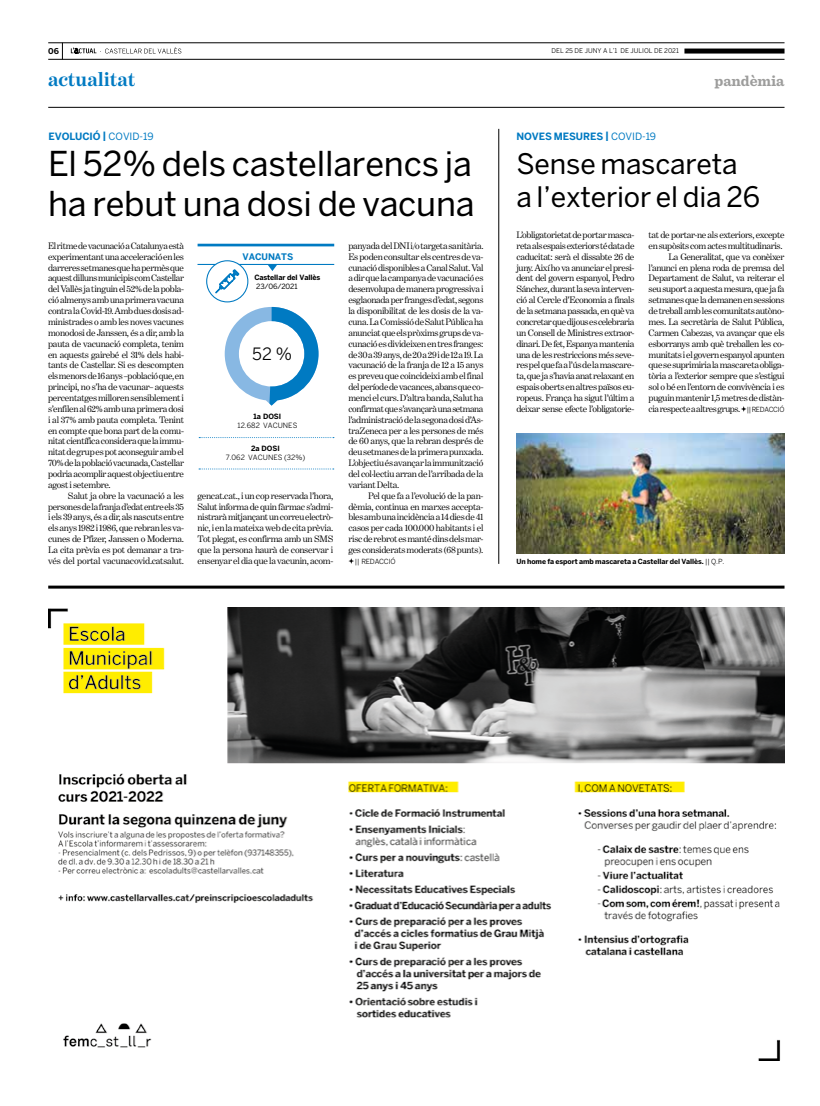
<style>
.page{position:relative;width:820px;height:1106px;background:#fff}
.page>*{position:absolute;margin:0;border:0;box-sizing:border-box;transform-origin:0 0}
.t1{font:34px/40px "Benton Sans";letter-spacing:-.005em;color:#000}
.t2{font:28px/33px "Benton Sans";letter-spacing:-.005em;color:#000}
.t3{font:700 20px "Benton Modern One";letter-spacing:-.005em;color:#007ac2}
.t4{font:16.8px "Benton Sans";color:#000}
.t5{font:700 15px "Sentinel";letter-spacing:-.005em;color:#9d9d9c}
.t6{font:700 10px "Benton Sans";letter-spacing:-.01em;color:#007ac2}
.t7{font:9.5px/10.9px "Benton Modern One";letter-spacing:-.035em;color:#000;text-align:justify}
.t8{font:700 9px "Benton Sans";letter-spacing:-.01em;color:#007ac2}
.t9{font:700 8px "Benton Sans";color:#000}
.t10{font:700 7.2px "Benton Sans";letter-spacing:-.015em;color:#000}
.t11{font:7.2px "Benton Sans";color:#000}
.t12{font:7.2px "Benton Sans";letter-spacing:-.015em;color:#000}
.t13{font:700 7px "Benton Sans";letter-spacing:-.01em;color:#000}
.t14{font:7px "Benton Sans";letter-spacing:-.025em;color:#000}
.t15{font:6.5px "Benton Sans";letter-spacing:.005em;color:#000}
.s1{font-weight:400}
.s2{font-family:"Benton Sans";font-size:7px}
</style>
<div class="page">
<svg style="left:62px;top:44px;width:1px;height:15px"></svg>
<hr style="left:48px;top:107px;width:736px;height:1px;background:#000">
<hr style="left:48px;top:43px;width:736px;height:1px;background:#000">
<hr style="left:48px;top:59px;width:736px;height:1px;background:#000">
<div style="left:684px;top:49px;width:100px;height:5px;background:#000"></div>
<svg style="left:71px;top:47px;width:110px;height:7px"></svg>
<hr style="left:48px;top:585px;width:736px;height:3px;background:#000">
<hr style="left:498px;top:129px;width:1px;height:435px;background:#000">
<img style="left:516px;top:433px;width:268px;height:120px">
<svg style="left:741px;top:406px;width:5px;height:6px"></svg>
<img style="left:49px;top:607px;width:735px;height:453px">
<svg style="left:199px;top:437px;width:135px;height:1px"></svg>
<svg style="left:225px;top:307px;width:93px;height:98px"></svg>
<hr style="left:197px;top:244px;width:137px;height:2px;background:#007ac2">
<hr style="left:197px;top:264px;width:137px;height:1px;background:#007ac2">
<svg style="left:268px;top:265px;width:9px;height:6px"></svg>
<div style="left:207px;top:261px;width:41px;height:41px;background:#fff;border-radius:50%"></div>
<div style="left:206px;top:260px;width:42px;height:42px;border:1px solid #007ac2;border-radius:50%"></div>
<svg style="left:215px;top:269px;width:24px;height:24px"></svg>
<svg style="left:348px;top:558px;width:6px;height:6px"></svg>
<svg style="left:199px;top:468px;width:134px;height:1px"></svg>
<p class="t9" style="left:48px;top:46px;width:12px">06</p>
<p class="t15" style="left:551px;top:47px;width:129px">DEL 25 DE JUNY A L’1 DE JULIOL DE 2021</p>
<h3 class="t3" style="left:48px;top:68px;width:89px">actualitat</h3>
<h3 class="t5" style="left:714px;top:69px;width:71px">pandèmia</h3>
<p class="t6" style="left:49px;top:131px;width:106px">EVOLUCIÓ | <span class="s1">COVID-19</span></p>
<h1 class="t1" style="left:48px;top:143px;width:428px">El 52% dels castellarencs ja ha rebut una dosi de vacuna</h1>
<p class="t7" style="left:48px;top:240px;width:137px">El ritme de vacunació a Catalunya està experimentant una acceleració en les darreres setmanes que ha permès que aquest dilluns municipis com Castellar del Vallès ja tinguin el 52% de la pobla&shy;ció almenys amb una primera vacuna contra la Covid-19. Amb dues dosis ad&shy;ministrades o amb les noves vacunes monodosi de Janssen, és a dir, amb la pauta de vacunació completa, tenim en aquests gairebé el 31% dels habi&shy;tants de Castellar. Si es descompten els menors de 16 anys –població que, en principi, no s’ha de vacunar– aquests percentatges milloren sensiblement i s’enfilen al 62% amb una primera dosi i al 37% amb pauta completa. Tenint en compte que bona part de la comu&shy;nitat científica considera que la immu&shy;nitat de grup es pot aconseguir amb el 70% de la població vacunada, Castellar podria acomplir aquest objectiu entre agost i setembre.</p>
<p class="t7" style="left:48px;top:490px;width:137px;text-indent:20px">Salut ja obre la vacunació a les persones de la franja d’edat entre els 35 i els 39 anys, és a dir, als nascuts entre els anys 1982 i 1986, que rebran les va&shy;cunes de Pfizer, Janssen o Moderna.<br>La cita prèvia es pot demanar a tra&shy;vés del portal vacunacovid.catsalut.</p>
<p class="t8" style="left:242px;top:251px;width:52px">VACUNATS</p>
<p class="t10" style="left:254px;top:273px;width:67px">Castellar del Vallès</p>
<p class="t12" style="left:256px;top:282px;width:43px">23/06/2021</p>
<h3 class="t4" style="left:252px;top:344px;width:41px">52 %</h3>
<p class="t10" style="left:253px;top:412px;width:29px">1a DOSI</p>
<p class="t11" style="left:237px;top:421px;width:61px">12.682 VACUNES</p>
<p class="t10" style="left:251px;top:444px;width:30px">2a DOSI</p>
<p class="t11" style="left:226px;top:453px;width:81px">7.062 VACUNES (32%)</p>
<p class="t7" style="left:197px;top:490px;width:137px">gencat.cat., i un cop reservada l’hora, Salut informa de quin fàrmac s’admi&shy;nistrarà mitjançant un correu electrò&shy;nic, i en la mateixa web de cita prèvia.<br>Tot plegat, es confirma amb un SMS que la persona haurà de conservar i ensenyar el dia que la vacunin, acom-</p>
<p class="t7" style="left:348px;top:240px;width:137px">panyada del DNI i/o targeta sanitària.<br>Es poden consultar els centres de va&shy;cunació disponibles a Canal Salut. Val a dir que la campanya de vacunació es desenvolupa de manera progressiva i esglaonada per franges d’edat, segons la disponibilitat de les dosis de la va&shy;cuna. La Comissió de Salut Pública ha anunciat que els pròxims grups de va&shy;cunació es divideixen en tres franges: de 30 a 39 anys, de 20 a 29 i de 12 a 19. La vacunació de la franja de 12 a 15 anys es preveu que coincideixi amb el final del període de vacances, abans que co&shy;menci el curs. D’altra banda, Salut ha confirmat que s’avançarà una setmana l’administració de la segona dosi d’As&shy;traZeneca per a les persones de més de 60 anys, que la rebran després de deu setmanes de la primera punxada.<br>L’objectiu és avançar la immunització del col·lectiu arran de l’arribada de la variant Delta.</p>
<p class="t7" style="left:348px;top:490px;width:136px;text-indent:20px">Pel que fa a l’evolució de la pan&shy;dèmia, continua en marxes accepta&shy;bles amb una incidència a 14 dies de 41 casos per cada 100.000 habitants i el risc de rebrot es manté dins dels mar&shy;ges considerats moderats (68 punts).</p>
<p class="t14" style="left:355px;top:557px;width:42px">|| REDACCIÓ</p>
<p class="t6" style="left:516px;top:131px;width:141px">NOVES MESURES | <span class="s1">COVID-19</span></p>
<h2 class="t2" style="left:516px;top:147px;width:245px">Sense mascareta a l’exterior el dia 26</h2>
<p class="t7" style="left:648px;top:229px;width:137px;text-align:right">tat de portar-ne als exteriors, excepte en supòsits com actes multitudinaris.<br>La Generalitat, que va conèixer l’anunci en plena roda de premsa del Departament de Salut, va reiterar el seu suport a aquesta mesura, que ja fa setmanes que la demanen en sessions de treball amb les comunitats autòno&shy;mes. La secretària de Salut Pública, Carmen Cabezas, va avançar que els esborranys amb què treballen les co&shy;munitats i el govern espanyol apunten que se suprimiria la mascareta obliga&shy;tòria a l’exterior sempre que s’estigui sol o bé en l’entorn de convivència i es puguin mantenir 1,5 metres de distàn&shy;cia respecte a altres grups. <span class="s2">|| REDACCIÓ</span></p>
<p class="t7" style="left:516px;top:229px;width:119px">L’obligatorietat de portar masca&shy;reta als espais exteriors té data de caducitat: serà el dissabte 26 de juny. Així ho va anunciar el presi&shy;dent del govern espanyol, Pedro Sánchez, durant la seva interven&shy;ció al Cercle d’Economia a finals de la setmana passada, en què va concretar que dijous es celebraria un Consell de Ministres extraor&shy;dinari. De fet, Espanya mantenia una de les restriccions més seve&shy;res pel que fa a l’ús de la mascare&shy;ta, que ja s’havia anat relaxant en espais oberts en altres països eu&shy;ropeus. França ha sigut l’últim a deixar sense efecte l’obligatorie-</p>
<p class="t13" style="left:516px;top:557px;width:209px">Un home fa esport amb mascareta a Castellar del Vallès. <span class="s1">|| Q.P.</span></p>
</div>
